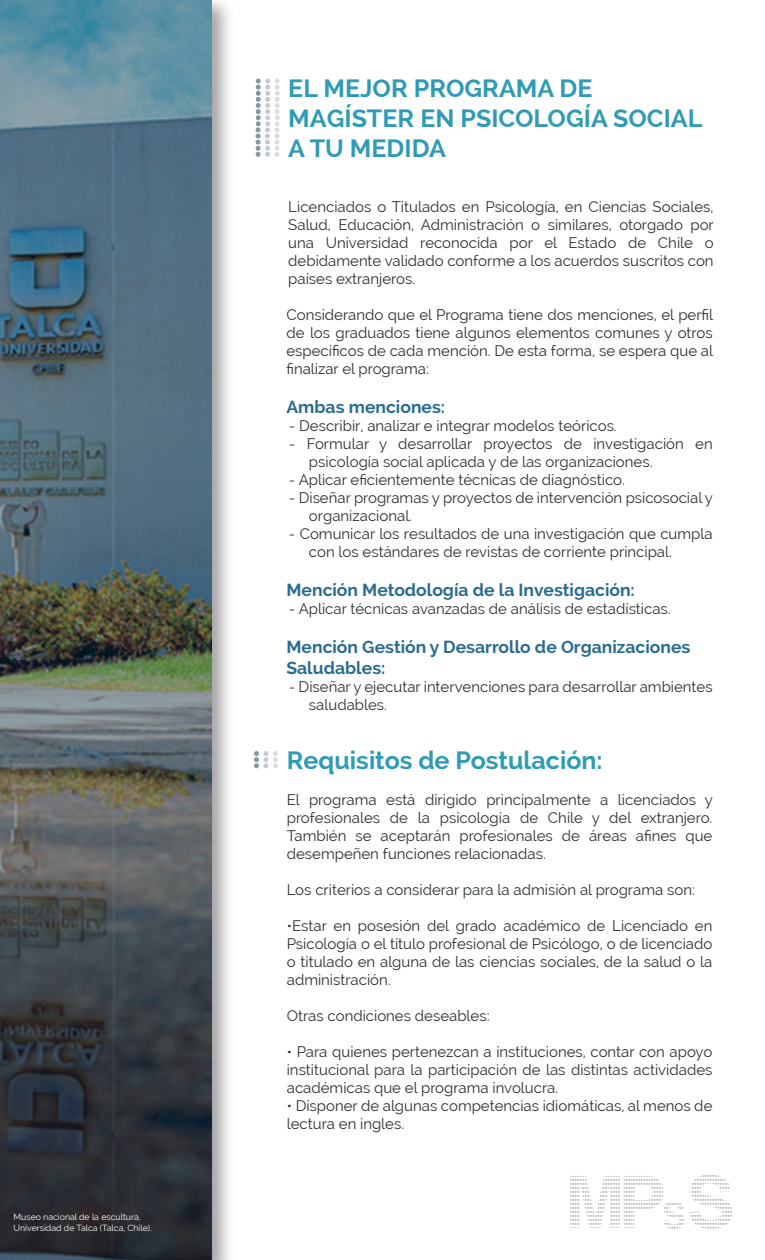
<style>
.page{position:relative;width:765px;height:1260px;background:#fff}
.page>*{position:absolute;margin:0;border:0;box-sizing:border-box;transform-origin:0 0}
.t1{font:700 25px/30px "Raleway";color:#309bb5}
.t2{font:700 17.5px/21px "Raleway";color:#2a6c90}
.t3{font:15px/18px "Raleway";color:#2d3134;text-align:justify}
.t4{font:8.75px/10.5px "Raleway";color:#fff}
</style>
<div class="page">
<img style="left:0;top:0;width:229px;height:1260px">
<svg style="left:570px;top:1175px;width:162px;height:54px"></svg>
<svg style="left:256px;top:79px;width:24px;height:78px"></svg>
<svg style="left:254px;top:751px;width:24px;height:17px"></svg>
<p class="t4" style="left:14px;top:1212px;width:140px">Museo nacional de la escultura,<br>Universidad de Talca (Talca, Chile).</p>
<h1 class="t1" style="left:288px;top:73px;width:416px">EL MEJOR PROGRAMA DE<br>MAGÍSTER EN PSICOLOGÍA SOCIAL<br>A TU MEDIDA</h1>
<p class="t3" style="left:288px;top:198px;width:427px">Licenciados o Titulados en Psicología, en Ciencias Sociales, Salud, Educación, Administración o similares, otorgado por una Universidad reconocida por el Estado de Chile o debidamente validado conforme a los acuerdos suscritos con países extranjeros.</p>
<p class="t3" style="left:286px;top:306px;width:428px">Considerando que el Programa tiene dos menciones, el perfil de los graduados tiene algunos elementos comunes y otros específicos de cada mención. De esta forma, se espera que al finalizar el programa:</p>
<p class="t2" style="left:286px;top:397px;width:160px">Ambas menciones:</p>
<p class="t3" style="left:289px;top:417px;width:329px">- Describir, analizar e integrar modelos teóricos.</p>
<p class="t3" style="left:309px;top:435px;width:405px;text-indent:-20px">- Formular y desarrollar proyectos de investigación en psicología social aplicada y de las organizaciones.</p>
<p class="t3" style="left:289px;top:471px;width:337px">- Aplicar eficientemente técnicas de diagnóstico.</p>
<p class="t3" style="left:309px;top:489px;width:406px;text-indent:-20px">- Diseñar programas y proyectos de intervención psicosocial y organizacional.</p>
<p class="t3" style="left:309px;top:525px;width:405px;text-indent:-20px">- Comunicar los resultados de una investigación que cumpla con los estándares de revistas de corriente principal.</p>
<p class="t2" style="left:286px;top:580px;width:350px">Mención Metodología de la Investigación:</p>
<p class="t3" style="left:289px;top:600px;width:383px">- Aplicar técnicas avanzadas de análisis de estadísticas.</p>
<p class="t2" style="left:286px;top:637px;width:405px">Mención Gestión y Desarrollo de Organizaciones<br>Saludables:</p>
<p class="t3" style="left:309px;top:678px;width:405px;text-indent:-20px">- Diseñar y ejecutar intervenciones para desarrollar ambientes saludables.</p>
<h1 class="t1" style="left:287px;top:746px;width:317px">Requisitos de Postulación:</h1>
<p class="t3" style="left:287px;top:791px;width:428px">El programa está dirigido principalmente a licenciados y profesionales de la psicología de Chile y del extranjero.<br>También se aceptarán profesionales de áreas afines que desempeñen funciones relacionadas.</p>
<p class="t3" style="left:287px;top:881px;width:410px">Los criterios a considerar para la admisión al programa son:</p>
<p class="t3" style="left:287px;top:917px;width:427px">•Estar en posesión del grado académico de Licenciado en Psicología o el título profesional de Psicólogo, o de licenciado o titulado en alguna de las ciencias sociales, de la salud o la administración.</p>
<p class="t3" style="left:287px;top:1007px;width:204px">Otras condiciones deseables:</p>
<p class="t3" style="left:287px;top:1043px;width:427px">• Para quienes pertenezcan a instituciones, contar con apoyo institucional para la participación de las distintas actividades académicas que el programa involucra.</p>
<p class="t3" style="left:287px;top:1097px;width:427px">• Disponer de algunas competencias idiomáticas, al menos de lectura en ingles.</p>
</div>
